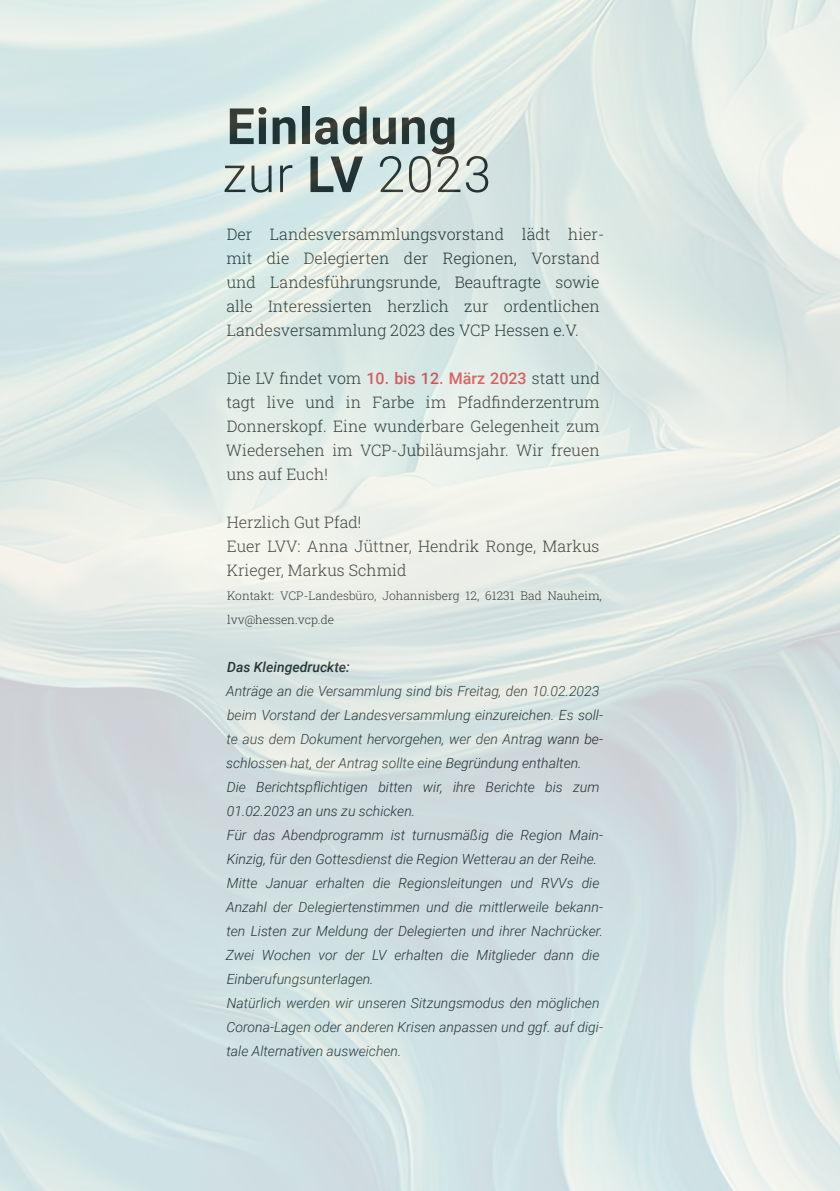
<style>
.page{position:relative;width:840px;height:1191px;background:#fff}
.page>*{position:absolute;margin:0;border:0;box-sizing:border-box;transform-origin:0 0}
.Überschrift_Roboto_B{font:700 50px "Roboto";letter-spacing:.02em;color:#231f20}
.Überschrift_Roboto_B-2{font:300 50px "Roboto";letter-spacing:.02em;color:#231f20}
.Fließtext{font:300 16px/24px "Roboto Slab";color:#2a2d2e}
.Fließtext-2{font:italic 300 14px/24px "Roboto";color:#2a2d2e}
.Fließtext-3{font:italic 500 14px "Roboto";color:#2a2d2e}
.Fließtext-4{font:300 12px/24px "Roboto Slab";color:#2a2d2e}
.s1{font-weight:700}
.s2{font-family:"Roboto";font-weight:500;color:#f0515b}
</style>
<div class="page">
<p class="Überschrift_Roboto_B" style="left:226px;top:91px;width:232px">Einladung</p>
<p class="Überschrift_Roboto_B-2" style="left:222px;top:139px;width:270px">zur <span class="s1">LV</span> 2023</p>
<p class="Fließtext" style="left:226px;top:222px;width:379px">Der Landesversammlungsvorstand lädt hier&shy;mit die Delegierten der Regionen, Vorstand und Landesführungsrunde, Beauftragte sowie alle Interessierten herzlich zur ordentlichen Landesversammlung 2023 des VCP Hessen e.V.</p>
<p class="Fließtext" style="left:226px;top:366px;width:375px;text-align:justify">Die LV findet vom <span class="s2">10. bis 12. März 2023</span> statt und tagt live und in Farbe im Pfadfinderzentrum Donnerskopf. Eine wunderbare Gelegenheit zum Wiedersehen im VCP-Jubiläumsjahr. Wir freuen uns auf Euch!</p>
<p class="Fließtext" style="left:226px;top:510px;width:136px">Herzlich Gut Pfad!</p>
<p class="Fließtext" style="left:226px;top:534px;width:374px">Euer LVV: Anna Jüttner, Hendrik Ronge, Markus<br>Krieger, Markus Schmid</p>
<p class="Fließtext-4" style="left:227px;top:583px;width:376px">Kontakt: VCP-Landesbüro, Johannisberg 12, 61231 Bad Nauheim, lvv@hessen.vcp.de</p>
<p class="Fließtext-3" style="left:227px;top:657px;width:124px">Das Kleingedruckte:</p>
<p class="Fließtext-2" style="left:226px;top:679px;width:378px">Anträge an die Versammlung sind bis Freitag, den 10.02.2023 beim Vorstand der Landesversammlung einzureichen. Es soll&shy;te aus dem Dokument hervorgehen, wer den Antrag wann be&shy;schlossen hat, der Antrag sollte eine Begründung enthalten.</p>
<p class="Fließtext-2" style="left:227px;top:775px;width:374px">Die Berichtspflichtigen bitten wir, ihre Berichte bis zum<br>01.02.2023 an uns zu schicken.</p>
<p class="Fließtext-2" style="left:227px;top:823px;width:377px">Für das Abendprogramm ist turnusmäßig die Region Main-<br>Kinzig, für den Gottesdienst die Region Wetterau an der Reihe.</p>
<p class="Fließtext-2" style="left:225px;top:871px;width:378px">Mitte Januar erhalten die Regionsleitungen und RVVs die Anzahl der Delegiertenstimmen und die mittlerweile bekann&shy;ten Listen zur Meldung der Delegierten und ihrer Nachrücker.<br>Zwei Wochen vor der LV erhalten die Mitglieder dann die Einberufungsunterlagen.</p>
<p class="Fließtext-2" style="left:226px;top:991px;width:378px">Natürlich werden wir unseren Sitzungsmodus den möglichen<br>Corona-Lagen oder anderen Krisen anpassen und ggf. auf digi&shy;tale Alternativen ausweichen.</p>
</div>
